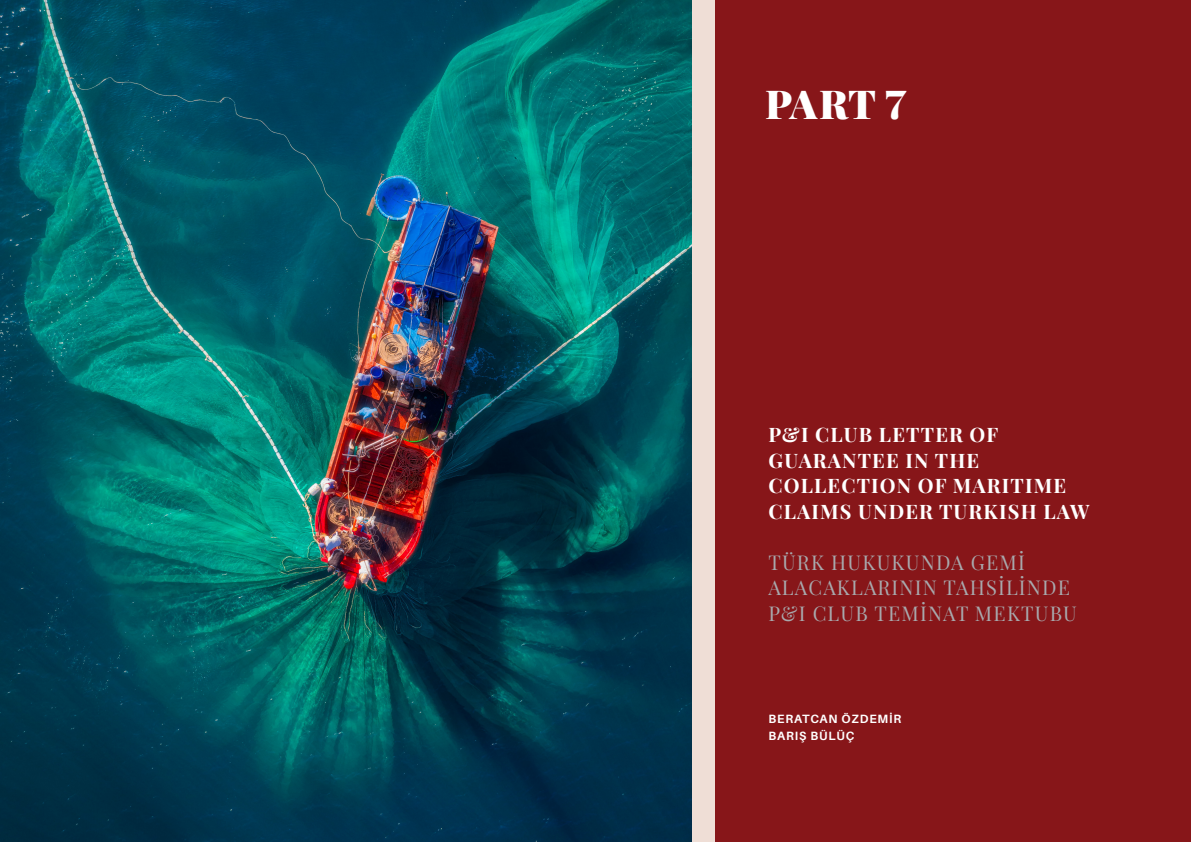
<style>
.page{position:relative;width:1191px;height:842px;background:#fff}
.page>*{position:absolute;margin:0;border:0;box-sizing:border-box;transform-origin:0 0}
.t1{font:900 40px "Playfair Display";color:#fff}
.İNG_MAKALE_BAŞLIK{font:700 20px/25.5px "Playfair Display";letter-spacing:.06em;color:#fff}
.TR_MAKALE_BAŞLIK{font:20px/25.5px "Playfair Display";letter-spacing:.06em;color:#a8a9ad}
.YAZAR{font:700 12px "Aileron";letter-spacing:.07em;color:#fff}
</style>
<div class="page">
<div style="left:596px;top:0;width:595px;height:842px;background:#871619"></div>
<img style="left:0;top:0;width:692px;height:842px">
<div style="left:692px;top:0;width:22px;height:842px;background:#efded6"></div>
<p class="t1" style="left:765px;top:72px;width:142px">PART 7</p>
<p class="İNG_MAKALE_BAŞLIK" style="left:768px;top:420px;width:322px">P&amp;I CLUB LETTER OF<br>GUARANTEE IN THE<br>COLLECTION OF MARITIME<br>CLAIMS UNDER TURKISH LAW</p>
<p class="TR_MAKALE_BAŞLIK" style="left:768px;top:548px;width:310px">TÜRK HUKUKUNDA GEMİ<br>ALACAKLARININ TAHSİLİNDE<br>P&amp;I CLUB TEMİNAT MEKTUBU</p>
<p class="YAZAR" style="left:768px;top:712px;width:134px">BERATCAN ÖZDEMİR</p>
<p class="YAZAR" style="left:768px;top:729px;width:87px">BARIŞ BÜLÜÇ</p>
</div>
